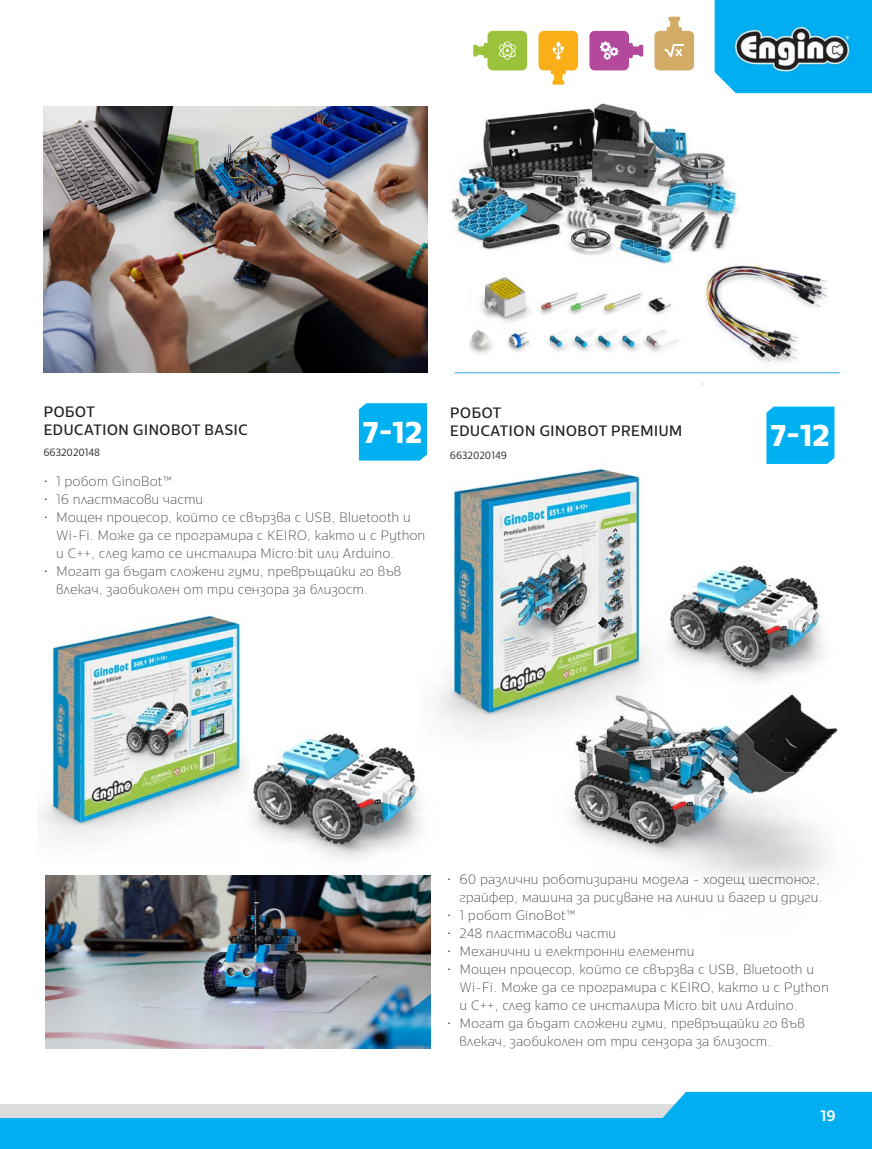
<style>
.page{position:relative;width:872px;height:1149px;background:#fff}
.page>*{position:absolute;margin:0;border:0;box-sizing:border-box;transform-origin:0 0}
.Title__33{font:700 30px "Cormac";color:#fff}
.Title__33-2{font:15px/18px "Cormac";color:#231f20}
.t1{font:500 15px "Cormac";color:#fff}
.t2{font:100 13.5px/18px "Cormac";color:#231f20}
.Art_Nomer_33{font:300 10.5px "Cormac";color:#231f20;scale:.95 1}
</style>
<div class="page">
<div style="left:0;top:1104px;width:721px;height:25px;background:#dcdddf"></div>
<svg style="left:662px;top:1091px;width:210px;height:27px"></svg>
<div style="left:714px;top:0;width:158px;height:93px;background:#01aef0"></div>
<div style="left:0;top:1118px;width:872px;height:30px;background:#01aef0"></div>
<img style="left:726px;top:23px;width:133px;height:54px">
<svg style="left:473px;top:31px;width:54px;height:39px"></svg>
<svg style="left:538px;top:31px;width:40px;height:54px"></svg>
<svg style="left:589px;top:31px;width:54px;height:39px"></svg>
<svg style="left:654px;top:17px;width:40px;height:53px"></svg>
<img style="left:39px;top:615px;width:205px;height:224px">
<img style="left:419px;top:460px;width:222px;height:273px">
<img style="left:195px;top:649px;width:274px;height:275px">
<img style="left:616px;top:489px;width:200px;height:107px">
<img style="left:533px;top:596px;width:305px;height:286px">
<div style="left:359px;top:403px;width:68px;height:57px;background:#00b0f0"></div>
<div style="left:766px;top:406px;width:68px;height:58px;background:#00b0f0"></div>
<img style="left:43px;top:107px;width:384px;height:265px">
<img style="left:699px;top:265px;width:134px;height:120px">
<img style="left:45px;top:875px;width:385px;height:172px">
<img style="left:469px;top:297px;width:230px;height:77px">
<img style="left:426px;top:103px;width:328px;height:194px">
<hr style="left:454px;top:372px;width:385px;height:1px;background:#2baae1">
<p class="Title__33-2" style="left:43px;top:403px;width:206px">РОБОТ<br>EDUCATION GINOBOT BASIC</p>
<p class="Title__33-2" style="left:450px;top:403px;width:234px">РОБОТ<br>EDUCATION GINOBOT PREMIUM</p>
<p class="t2" style="left:43px;top:472px;width:131px">• 1 робот GinoBot™</p>
<p class="t2" style="left:43px;top:490px;width:161px">• 16 пластмасови части</p>
<p class="t2" style="left:56px;top:508px;width:371px;text-indent:-13px">• Мощен процесор, който се свързва с USB, Bluetooth и<br>Wi-Fi. Може да се програмира с KEIRO, както и с Python и C++, след като се инсталира Micro:bit или Arduino.</p>
<p class="t2" style="left:56px;top:562px;width:347px;text-indent:-13px">• Могат да бъдат сложени гуми, превръщайки го във влекач, заобиколен от три сензора за близост.</p>
<p class="Title__33" style="left:363px;top:412px;width:60px">7-12</p>
<p class="Title__33" style="left:771px;top:415px;width:60px">7-12</p>
<p class="Art_Nomer_33" style="left:43px;top:446px;width:61px">6632020148</p>
<p class="Art_Nomer_33" style="left:450px;top:448px;width:62px">6632020149</p>
<p class="t2" style="left:447px;top:869px;width:377px;text-align:right">• 60 различни роботизирани модела - ходещ шестоног, грайфер, машина за рисуване на линии и багер и други.</p>
<p class="t2" style="left:447px;top:905px;width:131px">• 1 робот GinoBot™</p>
<p class="t2" style="left:447px;top:923px;width:171px">• 248 пластмасови части</p>
<p class="t2" style="left:447px;top:941px;width:249px">• Механични и електронни елементи</p>
<p class="t2" style="left:459px;top:959px;width:371px;text-indent:-13px">• Мощен процесор, който се свързва с USB, Bluetooth и<br>Wi-Fi. Може да се програмира с KEIRO, както и с Python и C++, след като се инсталира Micro:bit или Arduino.</p>
<p class="t2" style="left:459px;top:1013px;width:347px;text-indent:-13px">• Могат да бъдат сложени гуми, превръщайки го във влекач, заобиколен от три сензора за близост.</p>
<p class="t1" style="left:820px;top:1105px;width:17px">19</p>
</div>
